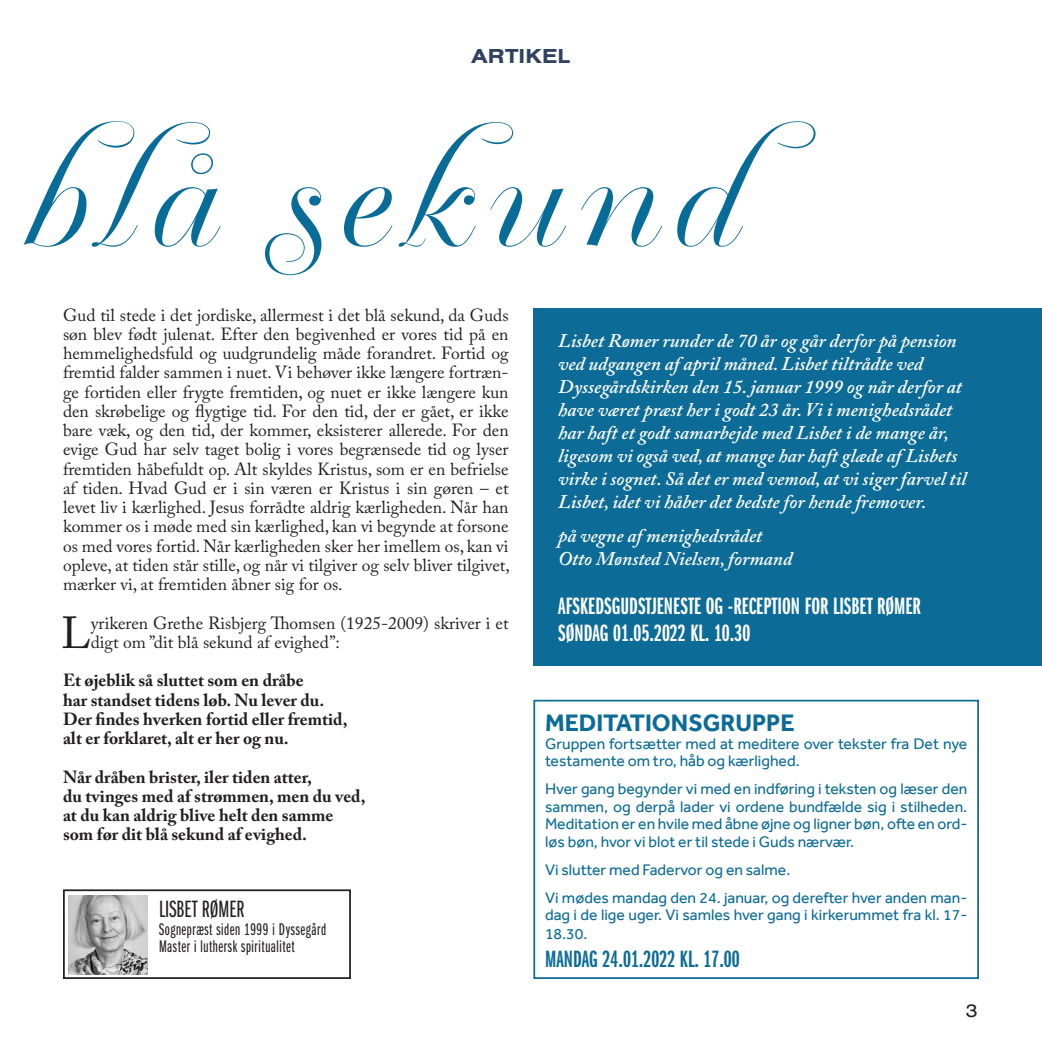
<style>
.page{position:relative;width:1042px;height:1042px;background:#fff}
.page>*{position:absolute;margin:0;border:0;box-sizing:border-box;transform-origin:0 0}
.t1{font:173.25px "Krul";letter-spacing:.075em;color:#086c98}
.t2{font:44.62px "Adobe Caslon Pro";color:#231f20}
.t3{font:24.5px "Franklin Gothic URW Ext Com D Dem";color:#fff}
.t4{font:24.5px "Franklin Gothic URW Ext Com D Dem";color:#0d6c97}
.t5{font:700 24.5px "Effra";color:#0d6c97}
.t6{font:24.5px "Franklin Gothic URW Ext Com D Boo";color:#231f20}
.t7{font:700 21px "Nimbus San Ext";color:#304161}
.t8{font:italic 600 19.25px/23.1px "Adobe Caslon Pro";color:#fff}
.t9{font:19.25px "Nimbus San Ext";color:#231f20}
.t10{font:17.5px/19.2px "Adobe Caslon Pro";color:#231f20;text-align:justify}
.t11{font:700 17.5px "Adobe Caslon Pro";color:#231f20}
.t12{font:17.5px/17.5px "Franklin Gothic URW Ext Com D Boo";letter-spacing:.03em;color:#231f20}
.t13{font:15.75px/17.5px "Effra";color:#0d6c97}
</style>
<div class="page">
<div style="left:533px;top:308px;width:509px;height:357px;background:#0d6c97"></div>
<div style="left:63px;top:889px;width:288px;height:90px;border:2px solid #231f20"></div>
<img style="left:68px;top:895px;width:79px;height:79px">
<div style="left:533px;top:700px;width:446px;height:279px;border:2px solid #0d6c97"></div>
<p class="t7" style="left:471px;top:42px;width:100px">ARTIKEL</p>
<h1 class="t1" style="left:29px;top:84px;width:716px">blå sekund</h1>
<p class="t10" style="left:63px;top:305px;width:448px">Gud til stede i det jordiske, allermest i det blå sekund, da Guds søn blev født julenat. Efter den begivenhed er vores tid på en hemmelighedsfuld og uudgrundelig måde forandret. Fortid og fremtid falder sammen i nuet. Vi behøver ikke længere fortræn&shy;ge fortiden eller frygte fremtiden, og nuet er ikke længere kun den skrøbelige og flygtige tid. For den tid, der er gået, er ikke bare væk, og den tid, der kommer, eksisterer allerede. For den evige Gud har selv taget bolig i vores begrænsede tid og lyser fremtiden håbefuldt op. Alt skyldes Kristus, som er en befrielse af tiden. Hvad Gud er i sin væren er Kristus i sin gøren – et levet liv i kærlighed. Jesus forrådte aldrig kærligheden. Når han kommer os i møde med sin kærlighed, kan vi begynde at forsone os med vores fortid. Når kærligheden sker her imellem os, kan vi opleve, at tiden står stille, og når vi tilgiver og selv bliver tilgivet, mærker vi, at fremtiden åbner sig for os.</p>
<p class="t2" style="left:61px;top:606px;width:31px">L</p>
<p class="t10" style="left:91px;top:613px;width:419px">yrikeren Grethe Risbjerg Thomsen (1925-2009) skriver i et digt om ”dit blå sekund af evighed”:</p>
<p class="t11" style="left:63px;top:670px;width:242px">Et øjeblik så sluttet som en dråbe</p>
<p class="t11" style="left:63px;top:689px;width:263px">har standset tidens løb. Nu lever du.</p>
<p class="t11" style="left:63px;top:708px;width:286px">Der findes hverken fortid eller fremtid,</p>
<p class="t11" style="left:63px;top:728px;width:227px">alt er forklaret, alt er her og nu.</p>
<p class="t11" style="left:63px;top:766px;width:250px">Når dråben brister, iler tiden atter,</p>
<p class="t11" style="left:63px;top:785px;width:304px">du tvinges med af strømmen, men du ved,</p>
<p class="t11" style="left:63px;top:805px;width:272px">at du kan aldrig blive helt den samme</p>
<p class="t11" style="left:63px;top:824px;width:246px">som før dit blå sekund af evighed.</p>
<p class="t8" style="left:558px;top:328px;width:410px">Lisbet Rømer runder de 70 år og går derfor på pension ved udgangen af april måned. Lisbet tiltrådte ved Dyssegårdskirken den 15. januar 1999 og når derfor at have været præst her i godt 23 år. Vi i menighedsrådet har haft et godt samarbejde med Lisbet i de mange år, ligesom vi også ved, at mange har haft glæde af Lisbets virke i sognet. Så det er med vemod, at vi siger farvel til Lisbet, idet vi håber det bedste for hende fremover.</p>
<p class="t8" style="left:558px;top:524px;width:206px">på vegne af menighedsrådet</p>
<p class="t8" style="left:558px;top:547px;width:236px">Otto Mønsted Nielsen, formand</p>
<p class="t3" style="left:558px;top:593px;width:364px">AFSKEDSGUDSTJENESTE OG -RECEPTION FOR LISBET RØMER</p>
<p class="t3" style="left:558px;top:619px;width:194px">SØNDAG 01.05.2022 KL. 10.30</p>
<p class="t5" style="left:545px;top:708px;width:251px">MEDITATIONSGRUPPE</p>
<p class="t13" style="left:545px;top:734px;width:424px">Gruppen fortsætter med at meditere over tekster fra Det nye testamente om tro, håb og kærlighed.</p>
<p class="t13" style="left:545px;top:780px;width:424px;text-align:justify">Hver gang begynder vi med en indføring i teksten og læser den sammen, og derpå lader vi ordene bundfælde sig i stilheden.<br>Meditation er en hvile med åbne øjne og ligner bøn, ofte en ord&shy;løs bøn, hvor vi blot er til stede i Guds nærvær.</p>
<p class="t13" style="left:545px;top:860px;width:247px">Vi slutter med Fadervor og en salme.</p>
<p class="t13" style="left:545px;top:888px;width:424px">Vi mødes mandag den 24. januar, og derefter hver anden man&shy;dag i de lige uger. Vi samles hver gang i kirkerummet fra kl. 17-</p>
<p class="t13" style="left:545px;top:925px;width:44px">18.30.</p>
<p class="t4" style="left:545px;top:946px;width:196px">MANDAG 24.01.2022 KL. 17.00</p>
<p class="t6" style="left:159px;top:896px;width:87px">LISBET RØMER</p>
<p class="t12" style="left:159px;top:921px;width:169px">Sognepræst siden 1999 i Dyssegård<br>Master i luthersk spiritualitet</p>
<p class="t9" style="left:965px;top:997px;width:14px">3</p>
</div>
